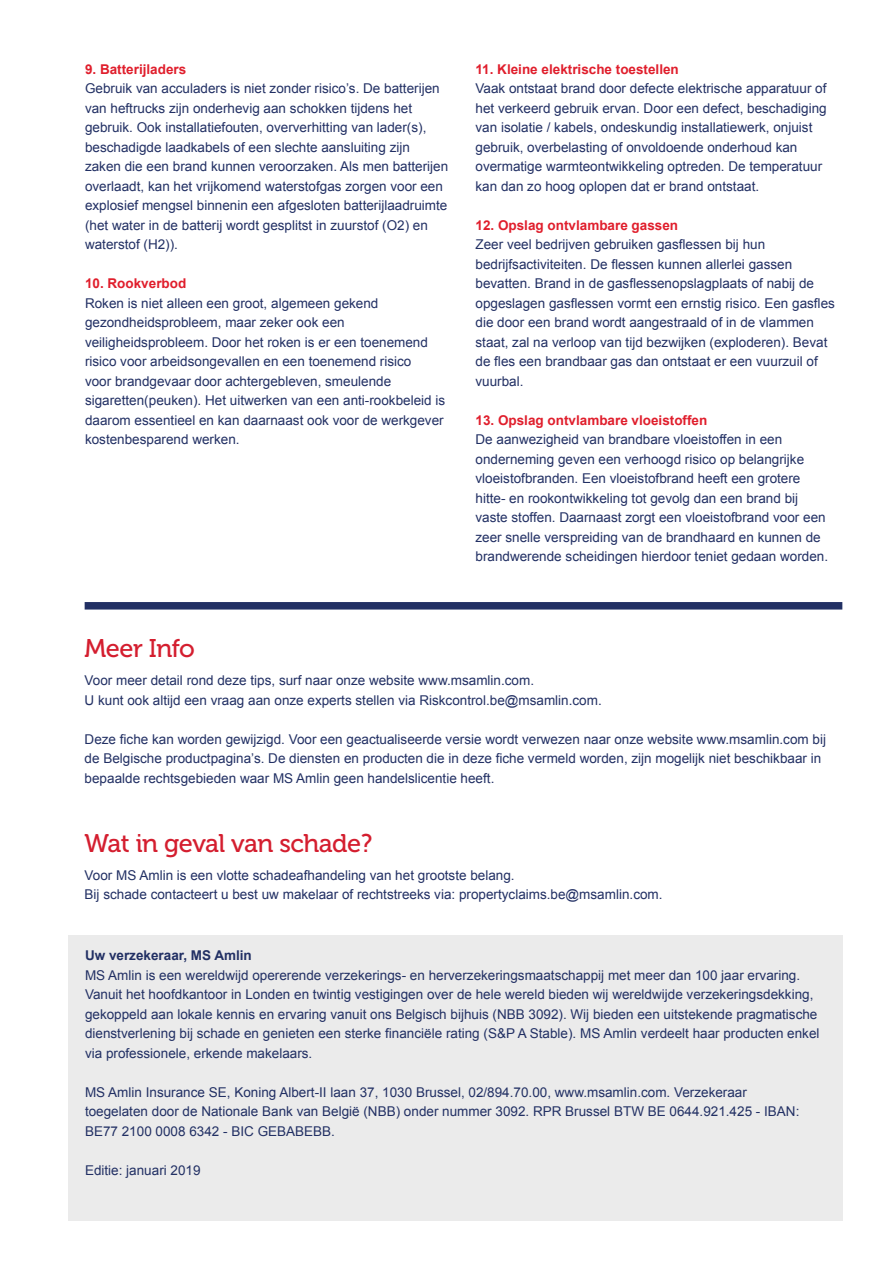
<style>
.page{position:relative;width:893px;height:1263px;background:#fff}
.page>*{position:absolute;margin:0;border:0;box-sizing:border-box;transform-origin:0 0}
.t1{font:25.5px "Museo 500";letter-spacing:-.02em;color:#d41e2f}
.t2{font:13.5px/19.5px "Arial";color:#223064}
.t3{font:700 13.5px "Arial";color:#e01e2c}
.t4{font:700 13.5px "Arial";color:#223064}
</style>
<div class="page">
<div style="left:68px;top:935px;width:774px;height:285px;background:#ebebeb"></div>
<div style="left:85px;top:602px;width:757px;height:7px;background:#223064"></div>
<p class="t3" style="left:85px;top:60px;width:103px">9. Batterijladers</p>
<p class="t2" style="left:85px;top:79px;width:365px">Gebruik van acculaders is niet zonder risico’s. De batterijen van heftrucks zijn onderhevig aan schokken tijdens het gebruik. Ook installatiefouten, oververhitting van lader(s), beschadigde laadkabels of een slechte aansluiting zijn zaken die een brand kunnen veroorzaken. Als men batterijen overlaadt, kan het vrijkomend waterstofgas zorgen voor een explosief mengsel binnenin een afgesloten batterijlaadruimte (het water in de batterij wordt gesplitst in zuurstof (O2) en waterstof (H2)).</p>
<p class="t3" style="left:85px;top:274px;width:103px">10. Rookverbod</p>
<p class="t2" style="left:85px;top:293px;width:362px">Roken is niet alleen een groot, algemeen gekend gezondheidsprobleem, maar zeker ook een veiligheidsprobleem. Door het roken is er een toenemend risico voor arbeidsongevallen en een toenemend risico<br>voor brandgevaar door achtergebleven, smeulende sigaretten(peuken). Het uitwerken van een anti-rookbeleid is daarom essentieel en kan daarnaast ook voor de werkgever kostenbesparend werken.</p>
<p class="t3" style="left:475px;top:60px;width:205px">11. Kleine elektrische toestellen</p>
<p class="t2" style="left:475px;top:79px;width:353px">Vaak ontstaat brand door defecte elektrische apparatuur of het verkeerd gebruik ervan. Door een defect, beschadiging van isolatie / kabels, ondeskundig installatiewerk, onjuist gebruik, overbelasting of onvoldoende onderhoud kan overmatige warmteontwikkeling optreden. De temperatuur kan dan zo hoog oplopen dat er brand ontstaat.</p>
<p class="t3" style="left:475px;top:216px;width:204px">12. Opslag ontvlambare gassen</p>
<p class="t2" style="left:475px;top:235px;width:361px">Zeer veel bedrijven gebruiken gasflessen bij hun bedrijfsactiviteiten. De flessen kunnen allerlei gassen bevatten. Brand in de gasflessenopslagplaats of nabij de opgeslagen gasflessen vormt een ernstig risico. Een gasfles die door een brand wordt aangestraald of in de vlammen staat, zal na verloop van tijd bezwijken (exploderen). Bevat de fles een brandbaar gas dan ontstaat er een vuurzuil of vuurbal.</p>
<p class="t3" style="left:475px;top:411px;width:233px">13. Opslag ontvlambare vloeistoffen</p>
<p class="t2" style="left:475px;top:430px;width:354px">De aanwezigheid van brandbare vloeistoffen in een onderneming geven een verhoogd risico op belangrijke vloeistofbranden. Een vloeistofbrand heeft een grotere hitte- en rookontwikkeling tot gevolg dan een brand bij vaste stoffen. Daarnaast zorgt een vloeistofbrand voor een zeer snelle verspreiding van de brandhaard en kunnen de brandwerende scheidingen hierdoor teniet gedaan worden.</p>
<p class="t1" style="left:85px;top:634px;width:112px">Meer Info</p>
<p class="t2" style="left:85px;top:671px;width:451px">Voor meer detail rond deze tips, surf naar onze website www.msamlin.com.</p>
<p class="t2" style="left:85px;top:690px;width:519px">U kunt ook altijd een vraag aan onze experts stellen via Riskcontrol.be@msamlin.com.</p>
<p class="t2" style="left:85px;top:729px;width:743px">Deze fiche kan worden gewijzigd. Voor een geactualiseerde versie wordt verwezen naar onze website www.msamlin.com bij de Belgische productpagina’s. De diensten en producten die in deze fiche vermeld worden, zijn mogelijk niet beschikbaar in bepaalde rechtsgebieden waar MS Amlin geen handelslicentie heeft.</p>
<p class="t1" style="left:85px;top:829px;width:289px">Wat in geval van schade?</p>
<p class="t2" style="left:85px;top:865px;width:431px">Voor MS Amlin is een vlotte schadeafhandeling van het grootste belang.</p>
<p class="t2" style="left:85px;top:885px;width:579px">Bij schade contacteert u best uw makelaar of rechtstreeks via: propertyclaims.be@msamlin.com.</p>
<p class="t4" style="left:85px;top:946px;width:168px">Uw verzekeraar, MS Amlin</p>
<p class="t2" style="left:85px;top:965px;width:736px">MS Amlin is een wereldwijd opererende verzekerings- en herverzekeringsmaatschappij met meer dan 100 jaar ervaring.<br>Vanuit het hoofdkantoor in Londen en twintig vestigingen over de hele wereld bieden wij wereldwijde verzekeringsdekking, gekoppeld aan lokale kennis en ervaring vanuit ons Belgisch bijhuis (NBB 3092). Wij bieden een uitstekende pragmatische dienstverlening bij schade en genieten een sterke financiële rating (S&amp;P A Stable). MS Amlin verdeelt haar producten enkel via professionele, erkende makelaars.</p>
<p class="t2" style="left:85px;top:1082px;width:716px">MS Amlin Insurance SE, Koning Albert-II laan 37, 1030 Brussel, 02/894.70.00, www.msamlin.com. Verzekeraar toegelaten door de Nationale Bank van België (NBB) onder nummer 3092. RPR Brussel BTW BE 0644.921.425 - IBAN:<br>BE77 2100 0008 6342 - BIC GEBABEBB.</p>
<p class="t2" style="left:85px;top:1160px;width:117px">Editie: januari 2019</p>
</div>
